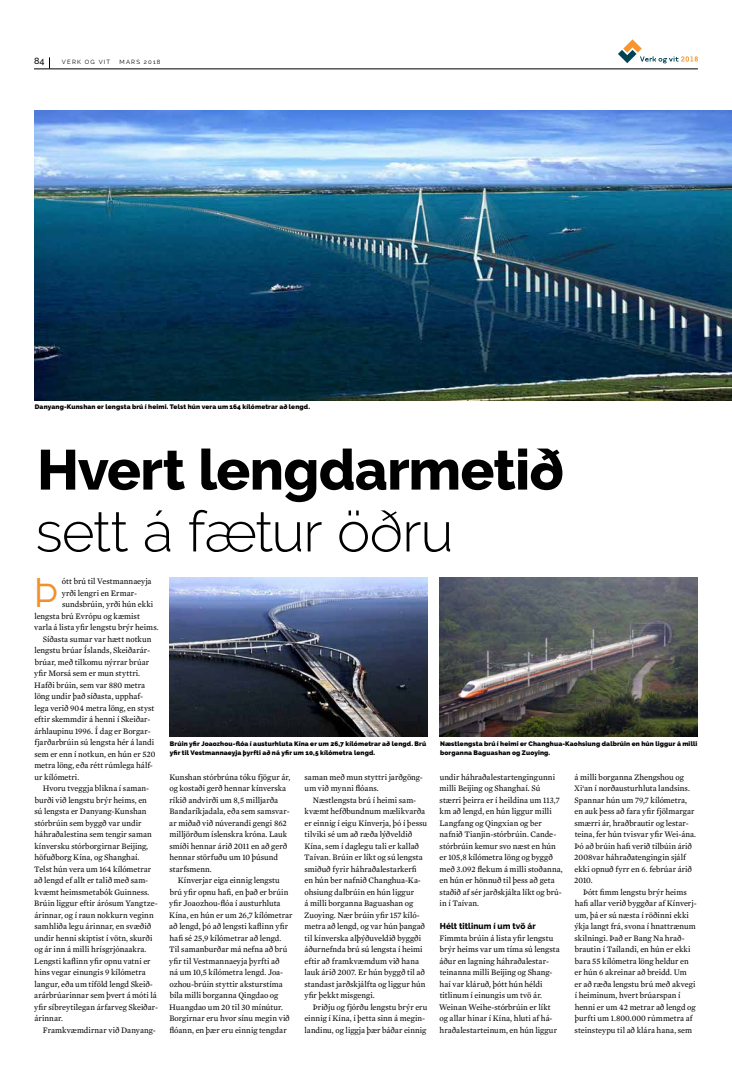
<style>
.page{position:relative;width:732px;height:1072px;background:#fff}
.page>*{position:absolute;margin:0;border:0;box-sizing:border-box;transform-origin:0 0}
.t1{font:800 56.2px "Raleway";letter-spacing:-.015em;color:#000}
.t2{font:300 56.2px "Raleway";letter-spacing:-.015em;color:#000}
.t3{font:40.9px "Raleway";color:#f0912c}
.t4{font:500 9px "Raleway";color:#000}
.t5{font:8.5px/11.5px "Mercury Text G2";color:#000}
.t6{font:800 8.5px "Raleway";letter-spacing:.01em;color:#000}
.t7{font:900 6.5px/9px "Raleway";letter-spacing:.025em;color:#000}
.t8{font:6px "Raleway";letter-spacing:.2em;color:#000}
</style>
<div class="page">
<hr style="left:34px;top:69px;width:663px;height:1px;background:#000">
<svg style="left:49px;top:57px;width:1px;height:12px"></svg>
<svg style="left:618px;top:39px;width:79px;height:24px"></svg>
<img style="left:34px;top:111px;width:697px;height:289px">
<img style="left:169px;top:577px;width:258px;height:159px">
<img style="left:439px;top:577px;width:258px;height:159px">
<p class="t4" style="left:34px;top:56px;width:12px">84</p>
<p class="t8" style="left:62px;top:58px;width:48px">VERK O G V IT</p>
<p class="t8" style="left:119px;top:58px;width:42px">MA RS 2018</p>
<p class="t7" style="left:35px;top:402px;width:277px">Danyang-Kunshan er lengsta brú í heimi. Telst hún vera um 164 kílómetrar að lengd.</p>
<h1 class="t1" style="left:37px;top:438px;width:528px">Hvert lengdarmetið</h1>
<h1 class="t2" style="left:36px;top:499px;width:419px">sett á fætur öðru</h1>
<h2 class="t3" style="left:34px;top:569px;width:25px">Þ</h2>
<p class="t5" style="left:62px;top:575px;width:91px">ótt brú til Vestmannaeyja</p>
<p class="t5" style="left:62px;top:587px;width:77px">yrði lengri en Ermar-</p>
<p class="t5" style="left:62px;top:598px;width:93px">sundsbrúin, yrði hún ekki</p>
<p class="t5" style="left:34px;top:610px;width:107px">lengsta brú Evrópu og kæmist</p>
<p class="t5" style="left:34px;top:621px;width:126px">varla á lista yfir lengstu brýr heims.</p>
<p class="t5" style="left:43px;top:633px;width:110px">Síðasta sumar var hætt notkun</p>
<p class="t5" style="left:34px;top:644px;width:117px">lengstu brúar Íslands, Skeiðarár-</p>
<p class="t5" style="left:35px;top:656px;width:116px">brúar, með tilkomu nýrrar brúar</p>
<p class="t5" style="left:34px;top:667px;width:107px">yfir Morsá sem er mun styttri.</p>
<p class="t5" style="left:34px;top:679px;width:112px">Hafði brúin, sem var 880 metra</p>
<p class="t5" style="left:34px;top:690px;width:110px">löng undir það síðasta, upphaf-</p>
<p class="t5" style="left:34px;top:702px;width:121px">lega verið 904 metra löng, en styst</p>
<p class="t5" style="left:34px;top:713px;width:118px">eftir skemmdir á henni í Skeiðar-</p>
<p class="t5" style="left:34px;top:725px;width:118px">árhlaupinu 1996. Í dag er Borgar-</p>
<p class="t5" style="left:34px;top:736px;width:121px">fjarðarbrúin sú lengsta hér á landi</p>
<p class="t5" style="left:34px;top:748px;width:122px">sem er enn í notkun, en hún er 520</p>
<p class="t5" style="left:34px;top:759px;width:120px">metra löng, eða rétt rúmlega hálf-</p>
<p class="t5" style="left:34px;top:771px;width:46px">ur kílómetri.</p>
<p class="t5" style="left:43px;top:782px;width:108px">Hvoru tveggja blikna í saman-</p>
<p class="t5" style="left:35px;top:794px;width:114px">burði við lengstu brýr heims, en</p>
<p class="t5" style="left:34px;top:805px;width:114px">sú lengsta er Danyang-Kunshan</p>
<p class="t5" style="left:34px;top:817px;width:109px">stórbrúin sem byggð var undir</p>
<p class="t5" style="left:34px;top:828px;width:119px">háhraðalestina sem tengir saman</p>
<p class="t5" style="left:34px;top:840px;width:115px">kínversku stórborgirnar Beijing,</p>
<p class="t5" style="left:34px;top:851px;width:106px">höfuðborg Kína, og Shanghaí.</p>
<p class="t5" style="left:34px;top:863px;width:119px">Telst hún vera um 164 kílómetrar</p>
<p class="t5" style="left:34px;top:874px;width:115px">að lengd ef allt er talið með sam-</p>
<p class="t5" style="left:34px;top:886px;width:116px">kvæmt heimsmetabók Guinness.</p>
<p class="t5" style="left:34px;top:897px;width:125px">Brúin liggur eftir árósum Yangtze-</p>
<p class="t5" style="left:34px;top:909px;width:121px">árinnar, og í raun nokkurn veginn</p>
<p class="t5" style="left:34px;top:920px;width:118px">samhliða legu árinnar, en svæðið</p>
<p class="t5" style="left:34px;top:932px;width:119px">undir henni skiptist í vötn, skurði</p>
<p class="t5" style="left:34px;top:943px;width:114px">og ár inn á milli hrísgrjónaakra.</p>
<p class="t5" style="left:34px;top:955px;width:118px">Lengsti kaflinn yfir opnu vatni er</p>
<p class="t5" style="left:34px;top:966px;width:113px">hins vegar einungis 9 kílómetra</p>
<p class="t5" style="left:34px;top:978px;width:120px">langur, eða um tíföld lengd Skeið-</p>
<p class="t5" style="left:34px;top:989px;width:124px">arárbrúarinnar sem þvert á móti lá</p>
<p class="t5" style="left:34px;top:1001px;width:125px">yfir síbreytilegan árfarveg Skeiðar-</p>
<p class="t5" style="left:34px;top:1012px;width:30px">árinnar.</p>
<p class="t5" style="left:43px;top:1024px;width:114px">Framkvæmdirnar við Danyang-</p>
<p class="t7" style="left:170px;top:738px;width:258px">Brúin yfir Joaozhou-flóa í austurhluta Kína er um 26,7 kílómetrar að lengd. Brú yfir til Vestmannaeyja þyrfti að ná yfir um 10,5 kílómetra lengd.</p>
<p class="t7" style="left:440px;top:738px;width:259px">Næstlengsta brú í heimi er Changhua-Kaohsiung dalbrúin en hún liggur á milli borganna Baguashan og Zuoying.</p>
<p class="t5" style="left:169px;top:771px;width:123px">Kunshan stórbrúna tóku fjögur ár, og kostaði gerð hennar kínverska ríkið andvirði um 8,5 milljarða<br>Bandaríkjadala, eða sem samsvar&shy;ar miðað við núverandi gengi 862 milljörðum íslenskra króna. Lauk smíði hennar árið 2011 en að gerð hennar störfuðu um 10 þúsund starfsmenn.</p>
<p class="t5" style="left:169px;top:874px;width:125px;text-indent:9px">Kínverjar eiga einnig lengstu brú yfir opnu hafi, en það er brúin yfir Joaozhou-flóa í austurhluta<br>Kína, en hún er um 26,7 kílómetrar að lengd, þó að lengsti kaflinn yfir hafi sé 25,9 kílómetrar að lengd.<br>Til samanburðar má nefna að brú yfir til Vestmannaeyja þyrfti að<br>ná um 10,5 kílómetra lengd. Joa&shy;ozhou-brúin styttir aksturstíma bíla milli borganna Qingdao og<br>Huangdao um 20 til 30 mínútur.<br>Borgirnar eru hvor sínu megin við flóann, en þær eru einnig tengdar</p>
<p class="t5" style="left:304px;top:771px;width:120px">saman með mun styttri jarðgöng&shy;um við mynni flóans.</p>
<p class="t5" style="left:304px;top:794px;width:124px;text-indent:9px">Næstlengsta brú í heimi sam&shy;kvæmt hefðbundnum mælikvarða er einnig í eigu Kínverja, þó í þessu tilviki sé um að ræða lýðveldið<br>Kína, sem í daglegu tali er kallað<br>Taívan. Brúin er líkt og sú lengsta smiðuð fyrir háhraðalestarkerfi en hún ber nafnið Changhua-Ka&shy;ohsiung dalbrúin en hún liggur<br>á milli borganna Baguashan og<br>Zuoying. Nær brúin yfir 157 kíló&shy;metra að lengd, og var hún þangað til kínverska alþýðuveldið byggði áðurnefnda brú sú lengsta í heimi eftir að framkvæmdum við hana lauk árið 2007. Er hún byggð til að standast jarðskjálfta og liggur hún yfir þekkt misgengi.</p>
<p class="t5" style="left:304px;top:1001px;width:124px;text-indent:8px">Þriðju og fjórðu lengstu brýr eru einnig í Kína, í þetta sinn á megin&shy;landinu, og liggja þær báðar einnig</p>
<p class="t5" style="left:439px;top:771px;width:125px">undir háhraðalestartengingunni milli Beijing og Shanghaí. Sú stærri þeirra er í heildina um 113,7 km að lengd, en hún liggur milli<br>Langfang og Qingxian og ber nafnið Tianjin-stórbrúin. Cande&shy;stórbrúin kemur svo næst en hún er 105,8 kílómetra löng og byggð með 3.092 flekum á milli stoðanna, en hún er hönnuð til þess að geta staðið af sér jarðskjálta líkt og brú&shy;in í Taívan.</p>
<p class="t6" style="left:439px;top:921px;width:97px">Hélt titlinum í um tvö ár</p>
<p class="t5" style="left:439px;top:932px;width:122px">Fimmta brúin á lista yfir lengstu brýr heims var um tíma sú lengsta áður en lagning háhraðalestar&shy;teinanna milli Beijing og Shang&shy;haí var kláruð, þótt hún héldi titlinum í einungis um tvö ár.<br>Weinan Weihe-stórbrúin er líkt og allar hinar í Kína, hluti af há&shy;hraðalestarteinum, en hún liggur</p>
<p class="t5" style="left:574px;top:771px;width:124px">á milli borganna Zhengshou og<br>Xi‘an í norðausturhluta landsins.<br>Spannar hún um 79,7 kílómetra, en auk þess að fara yfir fjölmargar smærri ár, hraðbrautir og lestar&shy;teina, fer hún tvisvar yfir Wei-ána.<br>Þó að brúin hafi verið tilbúin árið<br>2008var háhraðatengingin sjálf ekki opnuð fyrr en 6. febrúar árið<br>2010.</p>
<p class="t5" style="left:574px;top:886px;width:124px;text-indent:9px">Þótt fimm lengstu brýr heims hafi allar verið byggðar af Kínverj&shy;um, þá er sú næsta í röðinni ekki ýkja langt frá, svona í hnattrænum skilningi. Það er Bang Na hrað&shy;brautin í Taílandi, en hún er ekki bara 55 kílómetra löng heldur en er hún 6 akreinar að breidd. Um<br>er að ræða lengstu brú með akvegi í heiminum, hvert brúarspan í henni er um 42 metrar að lengd og þurfti um 1.800.000 rúmmetra af steinsteypu til að klára hana, sem</p>
</div>
